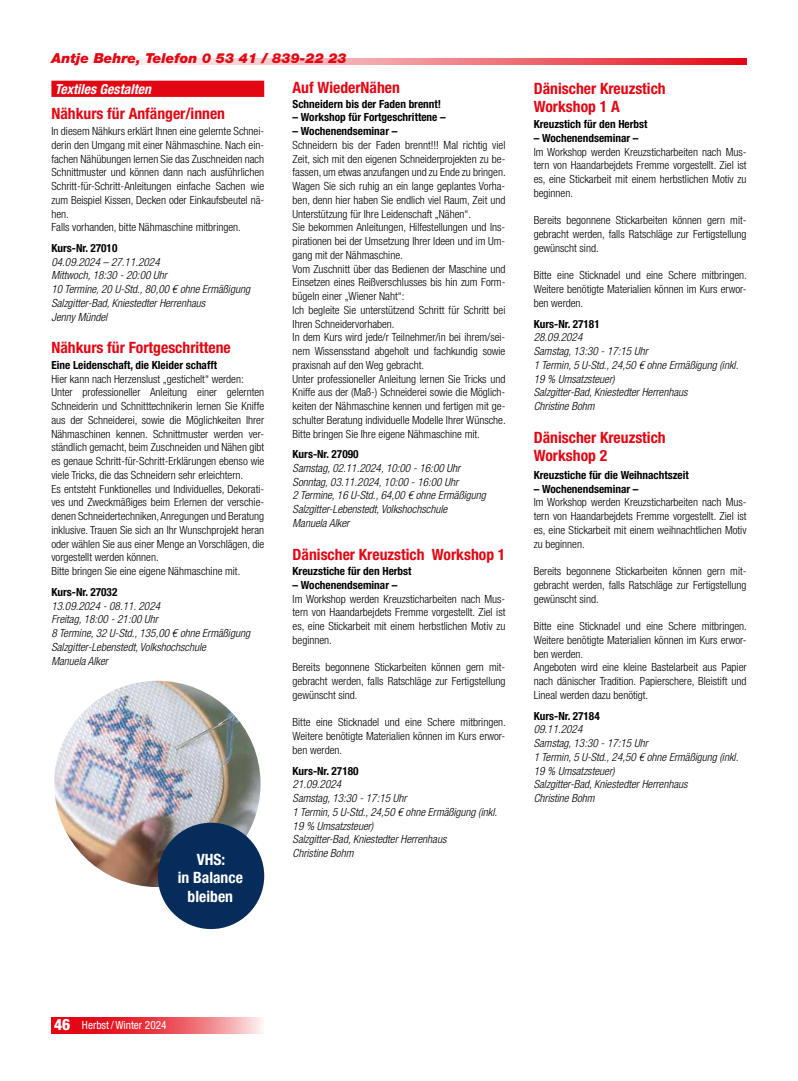
<style>
.page{position:relative;width:798px;height:1081px;background:#fff}
.page>*{position:absolute;margin:0;border:0;box-sizing:border-box;transform-origin:0 0}
.t1{font:700 condensed 15.62px/18.8px "Helvetica Neue LT Std";color:#e30613}
.t2{font:700 condensed 15.62px/18.8px "Helvetica Neue LT Std";color:#fff;text-align:center}
.t3{font:italic 900 13.75px "Helvetica Neue LT Std";color:#e30613}
.t4{font:italic 700 condensed 13.75px "Helvetica Neue LT Std";color:#fff}
.t5{font:300 condensed 11.25px/13.8px "Helvetica Neue LT Std";color:#000;text-align:justify}
.t6{font:italic 300 condensed 11.25px/13.8px "Helvetica Neue LT Std";color:#000}
.t7{font:700 condensed 11.25px "Helvetica Neue LT Std";color:#000}
.t8{font:condensed 11.25px "Helvetica Neue LT Std";color:#fff}
.s1{font-weight:800;font-size:15.62px}
</style>
<div class="page">
<img style="left:54px;top:681px;width:206px;height:206px;border-radius:103px">
<div style="left:158px;top:823px;width:106px;height:106px;background:#052c5a;border-radius:50%"></div>
<svg style="left:51px;top:1017px;width:210px;height:16px;background:#eb515a"></svg>
<svg style="left:115px;top:58px;width:631px;height:7px;background:#f18a90"></svg>
<div style="left:51px;top:81px;width:213px;height:16px;background:#e30613"></div>
<p class="t3" style="left:52px;top:52px;width:296px">Antje Behre, Telefon 0 53 41 / 839-22 23</p>
<p class="t4" style="left:55px;top:84px;width:98px">Textiles Gestalten</p>
<h1 class="t1" style="left:51px;top:105px;width:175px">Nähkurs für Anfänger/innen</h1>
<p class="t5" style="left:51px;top:124px;width:214px;text-align:left">In diesem Nähkurs erklärt Ihnen eine gelernte Schnei&shy;derin den Umgang mit einer Nähmaschine. Nach ein&shy;fachen Nähübungen lernen Sie das Zuschneiden nach Schnittmuster und können dann nach ausführlichen Schritt-für-Schritt-Anleitungen einfache Sachen wie zum Beispiel Kissen, Decken oder Einkaufsbeutel nä&shy;hen.<br>Falls vorhanden, bitte Nähmaschine mitbringen.</p>
<p class="t7" style="left:51px;top:242px;width:67px">Kurs-Nr. 27010</p>
<p class="t6" style="left:51px;top:256px;width:200px">04.09.2024 – 27.11.2024<br>Mittwoch, 18:30 - 20:00 Uhr<br>10 Termine, 20 U-Std., 80,00 € ohne Ermäßigung<br>Salzgitter-Bad, Kniestedter Herrenhaus<br>Jenny Mündel</p>
<h1 class="t1" style="left:51px;top:338px;width:181px">Nähkurs für Fortgeschrittene</h1>
<p class="t7" style="left:51px;top:359px;width:167px">Eine Leidenschaft, die Kleider schafft</p>
<p class="t5" style="left:51px;top:372px;width:214px;text-align:left">Hier kann nach Herzenslust „gestichelt“ werden:<br>Unter professioneller Anleitung einer gelernten Schneiderin und Schnitttechnikerin lernen Sie Kniffe aus der Schneiderei, sowie die Möglichkeiten Ihrer Nähmaschinen kennen. Schnittmuster werden ver&shy;ständlich gemacht, beim Zuschneiden und Nähen gibt es genaue Schritt-für-Schritt-Erklärungen ebenso wie viele Tricks, die das Schneidern sehr erleichtern.<br>Es entsteht Funktionelles und Individuelles, Dekorati&shy;ves und Zweckmäßiges beim Erlernen der verschie&shy;denen Schneidertechniken, Anregungen und Beratung inklusive. Trauen Sie sich an Ihr Wunschprojekt heran oder wählen Sie aus einer Menge an Vorschlägen, die vorgestellt werden können.<br>Bitte bringen Sie eine eigene Nähmaschine mit.</p>
<p class="t7" style="left:51px;top:586px;width:67px">Kurs-Nr. 27032</p>
<p class="t6" style="left:51px;top:599px;width:200px">13.09.2024 - 08.11. 2024<br>Freitag, 18:00 - 21:00 Uhr<br>8 Termine, 32 U-Std., 135,00 € ohne Ermäßigung<br>Salzgitter-Lebenstedt, Volkshochschule<br>Manuela Alker</p>
<h1 class="t2" style="left:178px;top:849px;width:67px">VHS:<br>in Balance bleiben</h1>
<h1 class="t1" style="left:292px;top:78px;width:109px">Auf WiederNähen</h1>
<p class="t7" style="left:292px;top:98px;width:150px">Schneidern bis der Faden brennt!</p>
<p class="t7" style="left:292px;top:111px;width:155px">– Workshop für Fortgeschrittene –</p>
<p class="t7" style="left:292px;top:125px;width:106px">– Wochenendseminar –</p>
<p class="t5" style="left:292px;top:138px;width:215px;text-align:left">Schneidern bis der Faden brennt!!! Mal richtig viel Zeit, sich mit den eigenen Schneiderprojekten zu be&shy;fassen, um etwas anzufangen und zu Ende zu bringen.<br>Wagen Sie sich ruhig an ein lange geplantes Vorha&shy;ben, denn hier haben Sie endlich viel Raum, Zeit und Unterstützung für Ihre Leidenschaft „Nähen“.<br>Sie bekommen Anleitungen, Hilfestellungen und Ins&shy;pirationen bei der Umsetzung Ihrer Ideen und im Um&shy;gang mit der Nähmaschine.<br>Vom Zuschnitt über das Bedienen der Maschine und Einsetzen eines Reißverschlusses bis hin zum Form&shy;bügeln einer „Wiener Naht“:<br>Ich begleite Sie unterstützend Schritt für Schritt bei Ihren Schneidervorhaben.<br>In dem Kurs wird jede/r Teilnehmer/in bei ihrem/sei&shy;nem Wissensstand abgeholt und fachkundig sowie praxisnah auf den Weg gebracht.<br>Unter professioneller Anleitung lernen Sie Tricks und Kniffe aus der (Maß-) Schneiderei sowie die Möglich&shy;keiten der Nähmaschine kennen und fertigen mit ge&shy;schulter Beratung individuelle Modelle Ihrer Wünsche.<br>Bitte bringen Sie Ihre eigene Nähmaschine mit.</p>
<p class="t7" style="left:292px;top:448px;width:67px">Kurs-Nr. 27090</p>
<p class="t6" style="left:292px;top:462px;width:195px">Samstag, 02.11.2024, 10:00 - 16:00 Uhr Sonntag, 03.11.2024, 10:00 - 16:00 Uhr<br>2 Termine, 16 U-Std., 64,00 € ohne Ermäßigung Salzgitter-Lebenstedt, Volkshochschule<br>Manuela Alker</p>
<h1 class="t1" style="left:292px;top:545px;width:214px">Dänischer Kreuzstich Workshop 1</h1>
<p class="t7" style="left:292px;top:565px;width:120px">Kreuzstiche für den Herbst</p>
<p class="t7" style="left:292px;top:579px;width:106px">– Wochenendseminar –</p>
<p class="t5" style="left:292px;top:592px;width:214px">Im Workshop werden Kreuzsticharbeiten nach Mus&shy;tern von Haandarbejdets Fremme vorgestellt. Ziel ist es, eine Stickarbeit mit einem herbstlichen Motiv zu beginnen.</p>
<p class="t5" style="left:292px;top:661px;width:214px">Bereits begonnene Stickarbeiten können gern mit&shy;gebracht werden, falls Ratschläge zur Fertigstellung gewünscht sind.</p>
<p class="t5" style="left:292px;top:715px;width:215px">Bitte eine Sticknadel und eine Schere mitbringen.<br>Weitere benötigte Materialien können im Kurs erwor&shy;ben werden.</p>
<p class="t7" style="left:292px;top:764px;width:67px">Kurs-Nr. 27180</p>
<p class="t6" style="left:292px;top:778px;width:206px">21.09.2024<br>Samstag, 13:30 - 17:15 Uhr<br>1 Termin, 5 U-Std., 24,50 € ohne Ermäßigung (inkl.<br>19 % Umsatzsteuer)<br>Salzgitter-Bad, Kniestedter Herrenhaus<br>Christine Bohm</p>
<h1 class="t1" style="left:533px;top:79px;width:133px">Dänischer Kreuzstich<br>Workshop 1 A</h1>
<p class="t7" style="left:533px;top:118px;width:115px">Kreuzstich für den Herbst</p>
<p class="t7" style="left:533px;top:132px;width:106px">– Wochenendseminar –</p>
<p class="t5" style="left:533px;top:145px;width:214px">Im Workshop werden Kreuzsticharbeiten nach Mus&shy;tern von Haandarbejdets Fremme vorgestellt. Ziel ist es, eine Stickarbeit mit einem herbstlichen Motiv zu beginnen.</p>
<p class="t5" style="left:533px;top:214px;width:214px">Bereits begonnene Stickarbeiten können gern mit&shy;gebracht werden, falls Ratschläge zur Fertigstellung gewünscht sind.</p>
<p class="t5" style="left:533px;top:269px;width:215px">Bitte eine Sticknadel und eine Schere mitbringen.<br>Weitere benötigte Materialien können im Kurs erwor&shy;ben werden.</p>
<p class="t7" style="left:533px;top:318px;width:67px">Kurs-Nr. 27181</p>
<p class="t6" style="left:533px;top:331px;width:206px">28.09.2024<br>Samstag, 13:30 - 17:15 Uhr<br>1 Termin, 5 U-Std., 24,50 € ohne Ermäßigung (inkl.<br>19 % Umsatzsteuer)<br>Salzgitter-Bad, Kniestedter Herrenhaus<br>Christine Bohm</p>
<h1 class="t1" style="left:533px;top:428px;width:133px">Dänischer Kreuzstich<br>Workshop 2</h1>
<p class="t7" style="left:533px;top:469px;width:156px">Kreuzstiche für die Weihnachtszeit</p>
<p class="t7" style="left:533px;top:483px;width:106px">– Wochenendseminar –</p>
<p class="t5" style="left:533px;top:496px;width:214px">Im Workshop werden Kreuzsticharbeiten nach Mus&shy;tern von Haandarbejdets Fremme vorgestellt. Ziel ist es, eine Stickarbeit mit einem weihnachtlichen Motiv zu beginnen.</p>
<p class="t5" style="left:533px;top:564px;width:214px">Bereits begonnene Stickarbeiten können gern mit&shy;gebracht werden, falls Ratschläge zur Fertigstellung gewünscht sind.</p>
<p class="t5" style="left:533px;top:619px;width:215px;text-align:left">Bitte eine Sticknadel und eine Schere mitbringen.<br>Weitere benötigte Materialien können im Kurs erwor&shy;ben werden.<br>Angeboten wird eine kleine Bastelarbeit aus Papier nach dänischer Tradition. Papierschere, Bleistift und Lineal werden dazu benötigt.</p>
<p class="t7" style="left:533px;top:709px;width:67px">Kurs-Nr. 27184</p>
<p class="t6" style="left:533px;top:723px;width:206px">09.11.2024<br>Samstag, 13:30 - 17:15 Uhr<br>1 Termin, 5 U-Std., 24,50 € ohne Ermäßigung (inkl.<br>19 % Umsatzsteuer)<br>Salzgitter-Bad, Kniestedter Herrenhaus<br>Christine Bohm</p>
<p class="t8" style="left:54px;top:1018px;width:114px"><span class="s1">46</span> Herbst / Winter 2024</p>
</div>
